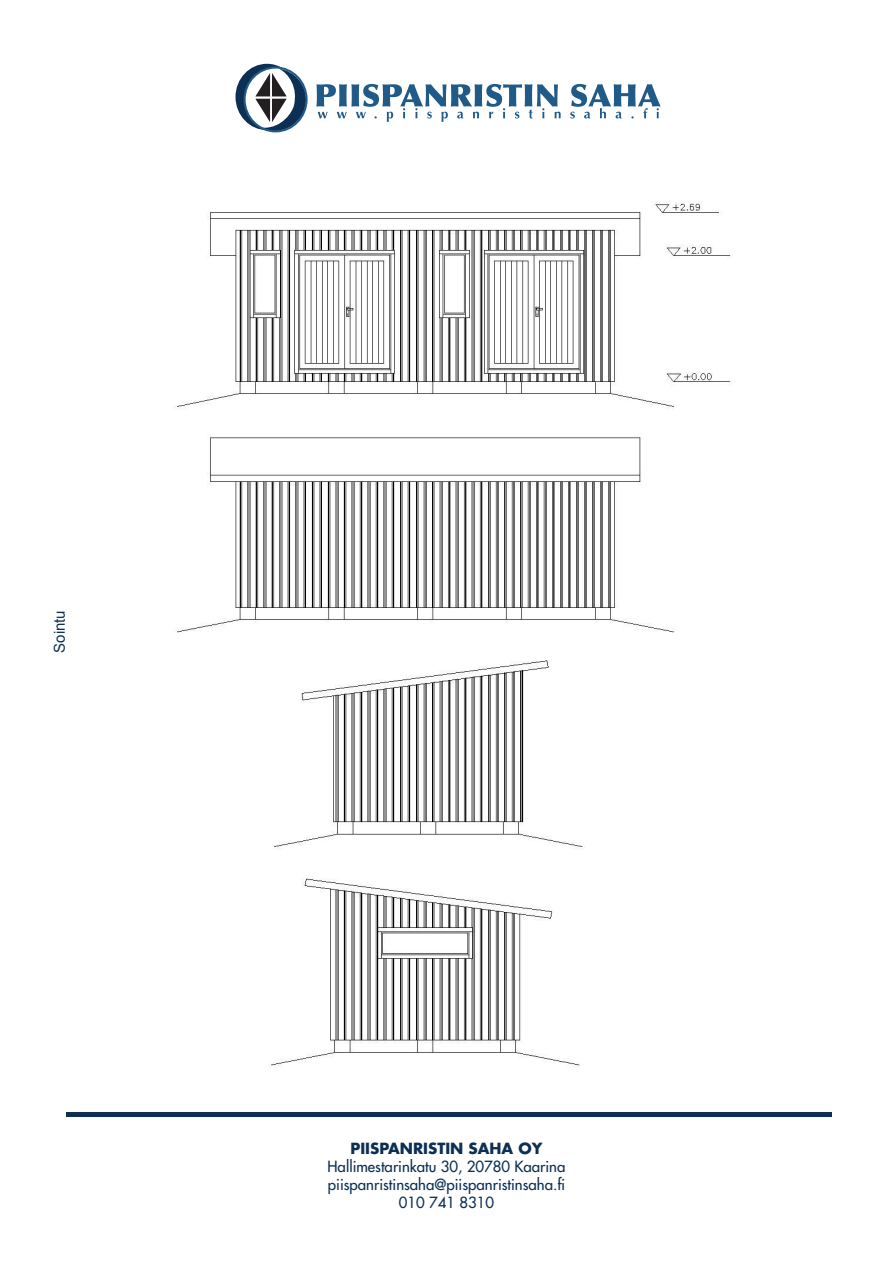
<style>
.page{position:relative;width:893px;height:1263px;background:#fff}
.page>*{position:absolute;margin:0;border:0;box-sizing:border-box;transform-origin:0 0}
.t1{font:500 15px/18px "Futura Std";color:#0d2f53;text-align:center}
.t2{font:700 15px "Futura Std";color:#0d2f53}
.t3{font:15px "Arial";color:#0d2f53}
</style>
<div class="page">
<div style="left:66px;top:1112px;width:765px;height:5px;background:#0d2f53"></div>
<svg style="left:235px;top:64px;width:73px;height:68px"></svg>
<svg style="left:316px;top:84px;width:245px;height:38px"></svg>
<svg style="left:570px;top:84px;width:91px;height:34px"></svg>
<img style="left:174px;top:202px;width:557px;height:864px">
<p class="t3" style="left:50px;top:653px;width:44px;rotate:-90deg">Sointu</p>
<p class="t2" style="left:350px;top:1138px;width:194px">PIISPANRISTIN SAHA OY</p>
<p class="t1" style="left:328px;top:1158px;width:239px">Hallimestarinkatu 30, 20780 Kaarina piispanristinsaha@piispanristinsaha.fi<br>010 741 8310</p>
</div>
